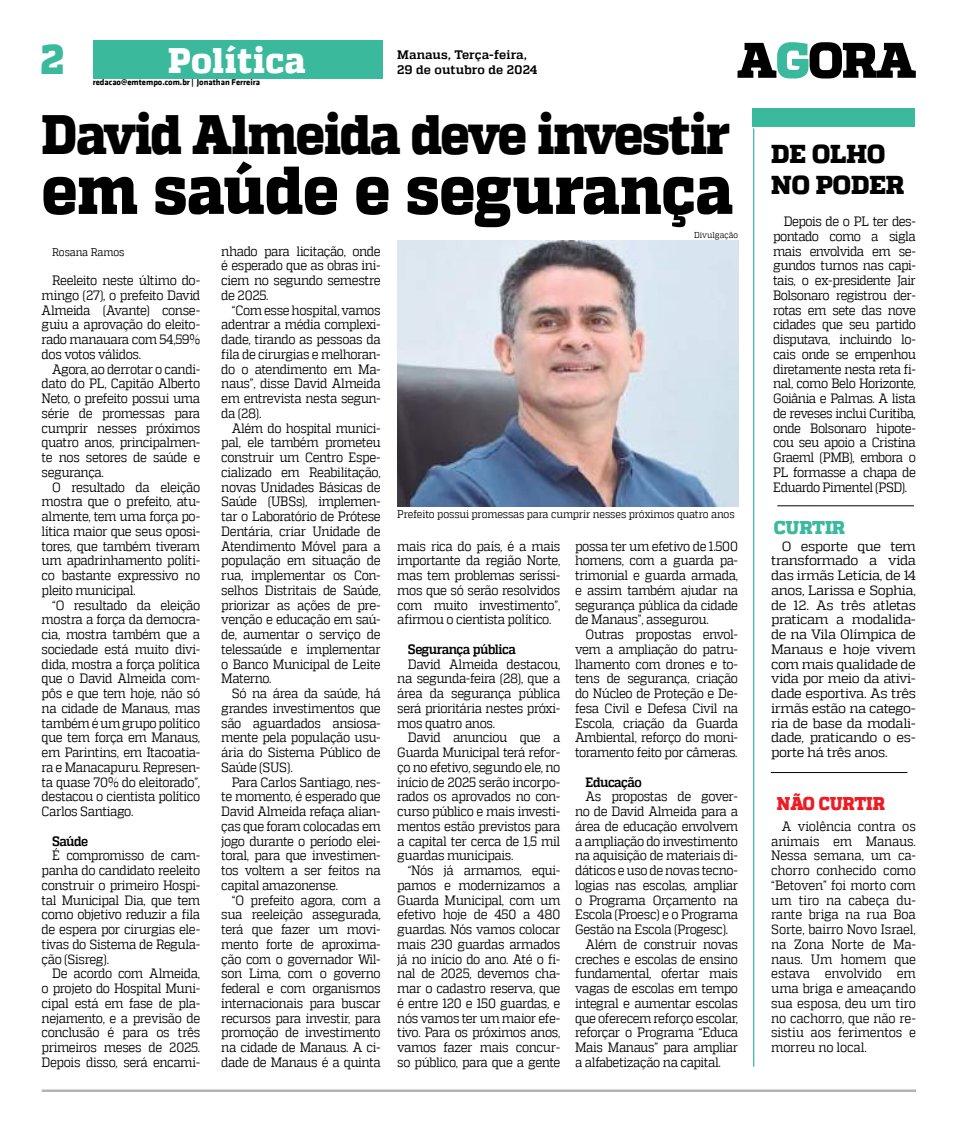
<style>
.page{position:relative;width:957px;height:1134px;background:#fff}
.page>*{position:absolute;margin:0;border:0;box-sizing:border-box;transform-origin:0 0}
.t1{font:800 67.62px "MW Quadon";letter-spacing:-.005em;color:#000;scale:.9 1}
.t2{font:800 55.25px "MW Quadon";letter-spacing:-.03em;color:#000;scale:.9 1}
.t3{font:800 41.38px "MW Quadon";color:#3ab99c}
.t4{font:800 35.5px "MW Quadon";letter-spacing:.01em;color:#fff;scale:.95 1}
.t5{font:800 25.75px/31px "MW Quadon";color:#000}
.t6{font:800 18.38px "MW Quadon";color:#ed1c23;scale:.93 1}
.t7{font:800 18.38px "MW Quadon";color:#3ab99c}
.t8{font:13.5px/14.8px "MW Quadon";letter-spacing:-.035em;color:#000;text-align:justify;scale:.9 1}
.t9{font:13.5px/14.8px "MW Quadon";letter-spacing:-.035em;color:#000;text-align:justify}
.t10{font:700 13.5px "MW Quadon";letter-spacing:-.035em;color:#000;scale:.9 1}
.t11{font:700 12.25px "MW Quadon";letter-spacing:.005em;color:#000}
.t12{font:11.12px "MW Quadon";letter-spacing:-.015em;color:#000;scale:.9 1}
.t13{font:700 8.62px "MW Klavika Bd";color:#000}
.t14{font:8.62px "MW Quadon";letter-spacing:.01em;color:#000;scale:.9 1}
</style>
<div class="page">
<img style="left:397px;top:241px;width:341px;height:265px">
<div style="left:752px;top:108px;width:163px;height:19px;background:#3ab99c"></div>
<hr style="left:777px;top:505px;width:137px;height:1px;background:#000">
<hr style="left:771px;top:772px;width:136px;height:1px;background:#000">
<hr style="left:753px;top:128px;width:1px;height:939px;background:#3abb9d">
<hr style="left:42px;top:1089px;width:874px;height:3px;background:#b1b3b5">
<svg style="left:737px;top:42px;width:179px;height:36px"></svg>
<div style="left:93px;top:40px;width:289px;height:38px;background:#3ab99c"></div>
<h3 class="t3" style="left:40px;top:35px;width:25px">2</h3>
<h3 class="t4" style="left:168px;top:40px;width:146px">Política</h3>
<p class="t13" style="left:93px;top:76px;width:169px">redacao@emtempo.com.br | Jonathan Ferreira</p>
<p class="t11" style="left:397px;top:47px;width:131px">Manaus, Terça-feira,</p>
<p class="t11" style="left:397px;top:62px;width:142px">29 de outubro de 2024</p>
<h2 class="t2" style="left:42px;top:102px;width:766px">David Almeida deve investir</h2>
<h1 class="t1" style="left:42px;top:150px;width:770px">em saúde e segurança</h1>
<p class="t14" style="left:694px;top:230px;width:50px">Divulgação</p>
<p class="t12" style="left:52px;top:245px;width:82px">Rosana Ramos</p>
<p class="t8" style="left:42px;top:273px;width:178px;text-indent:10px">Reeleito neste último do&shy;mingo (27), o prefeito David Almeida (Avante) conse&shy;guiu a aprovação do eleito&shy;rado manauara com 54,59% dos votos válidos.</p>
<p class="t8" style="left:42px;top:361px;width:178px;text-indent:10px">Agora, ao derrotar o candi&shy;dato do PL, Capitão Alberto Neto, o prefeito possui uma série de promessas para cumprir nesses próximos quatro anos, principalmen&shy;te nos setores de saúde e segurança.</p>
<p class="t8" style="left:42px;top:479px;width:178px;text-indent:10px">O resultado da eleição mostra que o prefeito, atu&shy;almente, tem uma força po&shy;lítica maior que seus oposi&shy;tores, que também tiveram um apadrinhamento políti&shy;co bastante expressivo no pleito municipal.</p>
<p class="t8" style="left:42px;top:597px;width:178px;text-indent:10px">“O resultado da eleição mostra a força da democra&shy;cia, mostra também que a sociedade está muito divi&shy;dida, mostra a força política que o David Almeida com&shy;pôs e que tem hoje, não só na cidade de Manaus, mas também é um grupo político que tem força em Manaus, em Parintins, em Itacoatia&shy;ra e Manacapuru. Represen&shy;ta quase 70% do eleitorado”, destacou o cientista político Carlos Santiago.</p>
<p class="t10" style="left:52px;top:833px;width:42px">Saúde</p>
<p class="t8" style="left:42px;top:848px;width:178px;text-indent:10px">É compromisso de cam&shy;panha do candidato reeleito construir o primeiro Hospi&shy;tal Municipal Dia, que tem como objetivo reduzir a fila de espera por cirurgias ele&shy;tivas do Sistema de Regula&shy;ção (Sisreg).</p>
<p class="t8" style="left:42px;top:966px;width:178px;text-indent:10px">De acordo com Almeida, o projeto do Hospital Muni&shy;cipal está em fase de pla&shy;nejamento, e a previsão de conclusão é para os três primeiros meses de 2025.<br>Depois disso, será encami-</p>
<p class="t8" style="left:221px;top:243px;width:179px">nhado para licitação, onde é esperado que as obras ini&shy;ciem no segundo semestre de 2025.</p>
<p class="t8" style="left:221px;top:302px;width:179px;text-indent:10px">“Com esse hospital, vamos adentrar a média complexi&shy;dade, tirando as pessoas da fila de cirurgias e melhoran&shy;do o atendimento em Ma&shy;naus”, disse David Almeida em entrevista nesta segun&shy;da (28).</p>
<p class="t8" style="left:221px;top:420px;width:179px;text-indent:10px">Além do hospital munici&shy;pal, ele também prometeu construir um Centro Espe&shy;cializado em Reabilitação, novas Unidades Básicas de Saúde (UBSs), implemen&shy;tar o Laboratório de Prótese Dentária, criar Unidade de Atendimento Móvel para a população em situação de rua, implementar os Con&shy;selhos Distritais de Saúde, priorizar as ações de pre&shy;venção e educação em saú&shy;de, aumentar o serviço de telessaúde e implementar o Banco Municipal de Leite Materno.</p>
<p class="t8" style="left:221px;top:686px;width:179px;text-indent:10px">Só na área da saúde, há grandes investimentos que são aguardados ansiosa&shy;mente pela população usu&shy;ária do Sistema Público de Saúde (SUS).</p>
<p class="t8" style="left:221px;top:774px;width:179px;text-indent:10px">Para Carlos Santiago, nes&shy;te momento, é esperado que David Almeida refaça alian&shy;ças que foram colocadas em jogo durante o período elei&shy;toral, para que investimen&shy;tos voltem a ser feitos na capital amazonense.</p>
<p class="t8" style="left:221px;top:892px;width:179px;text-indent:10px">“O prefeito agora, com a sua reeleição assegurada, terá que fazer um movi&shy;mento forte de aproxima&shy;ção com o governador Wil&shy;son Lima, com o governo federal e com organismos internacionais para buscar recursos para investir, para promoção de investimento na cidade de Manaus. A ci&shy;dade de Manaus é a quinta</p>
<p class="t12" style="left:397px;top:508px;width:376px">Prefeito possui promessas para cumprir nesses próximos quatro anos</p>
<p class="t8" style="left:397px;top:538px;width:183px">mais rica do país, é a mais importante da região Norte, mas tem problemas seríssi&shy;mos que só serão resolvidos com muito investimento”, afirmou o cientista político.</p>
<p class="t10" style="left:408px;top:641px;width:122px">Segurança pública</p>
<p class="t8" style="left:397px;top:656px;width:183px;text-indent:10px">David Almeida destacou, na segunda-feira (28), que a área da segurança pública será prioritária nestes próxi&shy;mos quatro anos.</p>
<p class="t8" style="left:397px;top:730px;width:183px;text-indent:10px">David anunciou que a Guarda Municipal terá refor&shy;ço no efetivo, segundo ele, no início de 2025 serão incorpo&shy;rados os aprovados no con&shy;curso público e mais investi&shy;mentos estão previstos para a capital ter cerca de 1,5 mil guardas municipais.</p>
<p class="t8" style="left:397px;top:863px;width:183px;text-indent:10px">“Nós já armamos, equi&shy;pamos e modernizamos a Guarda Municipal, com um efetivo hoje de 450 a 480 guardas. Nós vamos colocar mais 230 guardas armados já no início do ano. Até o fi&shy;nal de 2025, devemos cha&shy;mar o cadastro reserva, que é entre 120 e 150 guardas, e nós vamos ter um maior efe&shy;tivo. Para os próximos anos, vamos fazer mais concur&shy;so público, para que a gente</p>
<p class="t8" style="left:575px;top:538px;width:183px">possa ter um efetivo de 1.500 homens, com a guarda pa&shy;trimonial e guarda armada, e assim também ajudar na segurança pública da cidade de Manaus”, assegurou.</p>
<p class="t8" style="left:575px;top:627px;width:183px;text-indent:10px">Outras propostas envol&shy;vem a ampliação do patru&shy;lhamento com drones e to&shy;tens de segurança, criação do Núcleo de Proteção e De&shy;fesa Civil e Defesa Civil na Escola, criação da Guarda Ambiental, reforço do moni&shy;toramento feito por câmeras.</p>
<p class="t10" style="left:585px;top:774px;width:64px">Educação</p>
<p class="t8" style="left:585px;top:789px;width:171px">As propostas de gover-</p>
<p class="t8" style="left:575px;top:804px;width:183px">no de David Almeida para a</p>
<p class="t8" style="left:575px;top:819px;width:183px">área de educação envolvem</p>
<p class="t8" style="left:575px;top:833px;width:183px">a ampliação do investimento</p>
<p class="t8" style="left:575px;top:848px;width:183px">na aquisição de materiais di-</p>
<p class="t8" style="left:575px;top:863px;width:183px">dáticos e uso de novas tecno-</p>
<p class="t8" style="left:575px;top:878px;width:183px">logias nas escolas, ampliar</p>
<p class="t8" style="left:575px;top:892px;width:183px">o Programa Orçamento na</p>
<p class="t8" style="left:575px;top:907px;width:183px">Escola (Proesc) e o Programa</p>
<p class="t8" style="left:575px;top:922px;width:172px">Gestão na Escola (Progesc).</p>
<p class="t8" style="left:585px;top:937px;width:171px">Além de construir novas</p>
<p class="t8" style="left:575px;top:951px;width:183px">creches e escolas de ensino</p>
<p class="t8" style="left:575px;top:966px;width:183px">fundamental, ofertar mais</p>
<p class="t8" style="left:575px;top:981px;width:183px">vagas de escolas em tempo</p>
<p class="t8" style="left:575px;top:996px;width:183px">integral e aumentar escolas</p>
<p class="t8" style="left:575px;top:1010px;width:183px">que oferecem reforço escolar,</p>
<p class="t8" style="left:575px;top:1025px;width:183px">reforçar o Programa “Educa</p>
<p class="t8" style="left:575px;top:1040px;width:183px">Mais Manaus” para ampliar</p>
<p class="t8" style="left:575px;top:1055px;width:163px">a alfabetização na capital.</p>
<h3 class="t5" style="left:771px;top:139px;width:135px">DE OLHO<br>NO PODER</h3>
<p class="t8" style="left:773px;top:214px;width:160px;text-indent:10px">Depois de o PL ter des&shy;pontado como a sigla mais envolvida em se&shy;gundos turnos nas capi&shy;tais, o ex-presidente Jair Bolsonaro registrou der&shy;rotas em sete das nove cidades que seu partido disputava, incluindo lo&shy;cais onde se empenhou diretamente nesta reta fi&shy;nal, como Belo Horizonte, Goiânia e Palmas. A lista de reveses inclui Curitiba, onde Bolsonaro hipote&shy;cou seu apoio a Cristina Graeml (PMB), embora o PL formasse a chapa de Eduardo Pimentel (PSD).</p>
<h3 class="t7" style="left:774px;top:517px;width:73px">CURTIR</h3>
<p class="t9" style="left:771px;top:538px;width:146px;text-indent:10px">O esporte que tem transformado a vida das irmãs Letícia, de 14 anos, Larissa e Sophia, de 12. As três atletas praticam a modalida&shy;de na Vila Olímpica de Manaus e hoje vivem com mais qualidade de vida por meio da ativi&shy;dade esportiva. As três irmãs estão na catego&shy;ria de base da modali&shy;dade, praticando o es&shy;porte há três anos.</p>
<h3 class="t6" style="left:777px;top:792px;width:118px">NÃO CURTIR</h3>
<p class="t8" style="left:771px;top:819px;width:162px;text-indent:10px">A violência contra os animais em Manaus.<br>Nessa semana, um ca&shy;chorro conhecido como “Betoven” foi morto com um tiro na cabeça du&shy;rante briga na rua Boa Sorte, bairro Novo Israel, na Zona Norte de Ma&shy;naus. Um homem que estava envolvido em uma briga e ameaçando sua esposa, deu um tiro no cachorro, que não re&shy;sistiu aos ferimentos e morreu no local.</p>
</div>
